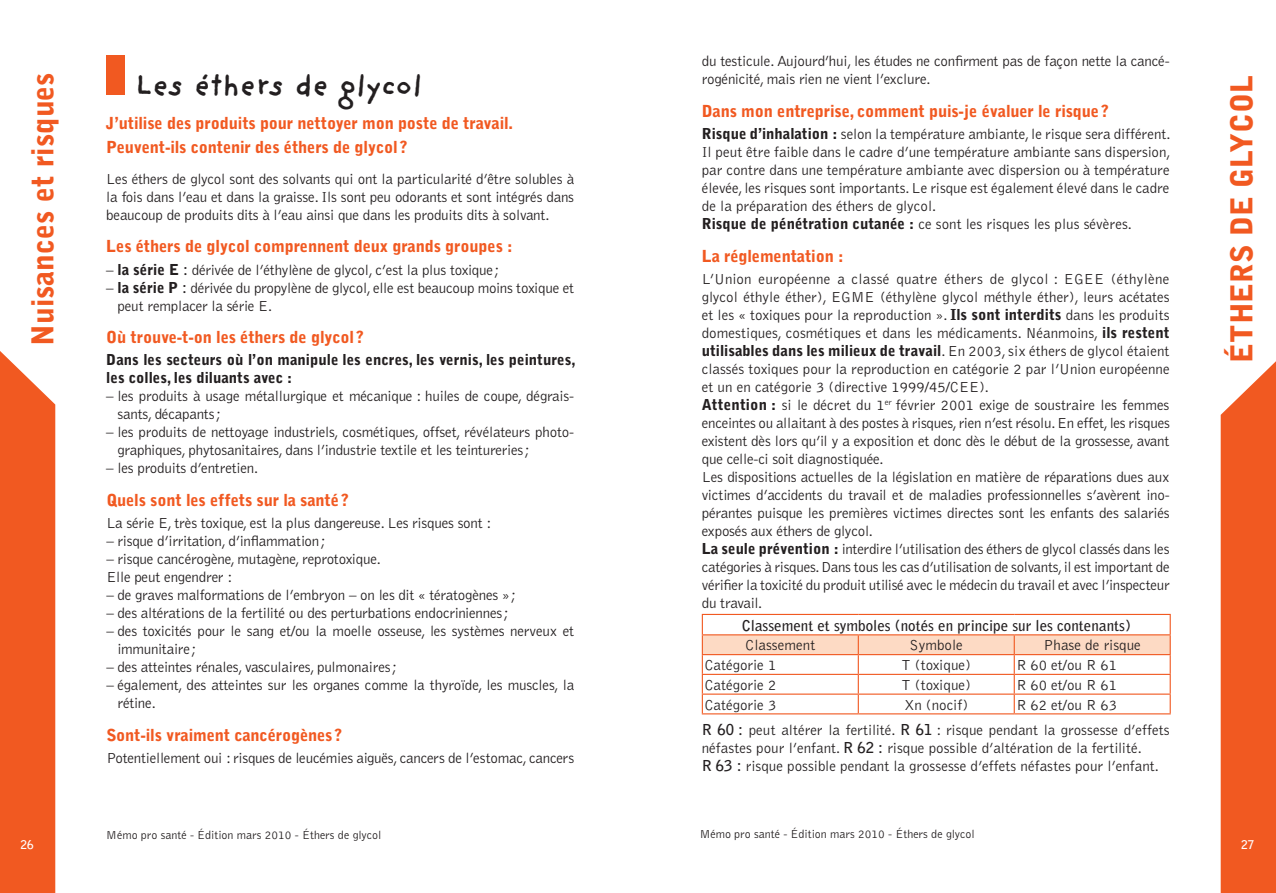
<style>
.page{position:relative;width:1276px;height:893px;background:#fff}
.page>*{position:absolute;margin:0;border:0;box-sizing:border-box;transform-origin:0 0}
.t1{font:900 30px "Bell Gothic";color:#f15921}
.t2{font:700 30px "Providence Sans";letter-spacing:-.015em;color:#231f20}
.t3{font:900 16.5px/24px "Bell Gothic";letter-spacing:-.01em;color:#f15921}
.t4{font:300 15px/18px "Bell Gothic";letter-spacing:-.015em;color:#231f20}
.t5{font:900 15px/18px "Bell Gothic";color:#231f20}
.t6{font:700 15px "Bell Gothic";color:#231f20}
.t7{font:300 12px "Bell Gothic";color:#231f20}
.t8{font:700 12px "Bell Gothic";color:#fff}
.s1{font-weight:900}
.s2{font-weight:700}
</style>
<div class="page">
<div style="left:106px;top:55px;width:18px;height:40px;background:#f15921"></div>
<hr style="left:702px;top:614px;width:156px;height:1px;background:#f15921">
<hr style="left:858px;top:614px;width:156px;height:1px;background:#f15921">
<hr style="left:1014px;top:614px;width:156px;height:1px;background:#f15921">
<svg style="left:702px;top:615px;width:468px;height:98px"></svg>
<hr style="left:702px;top:713px;width:156px;height:1px;background:#f15921">
<hr style="left:858px;top:713px;width:156px;height:1px;background:#f15921">
<hr style="left:1014px;top:713px;width:156px;height:1px;background:#f15921">
<div style="left:0;top:351px;width:55px;height:542px;background:#f15921"></div>
<svg style="left:1220px;top:361px;width:56px;height:532px;background:#f26f3f"></svg>
<h1 class="t1" style="left:25px;top:346px;width:275px;rotate:-90deg">N uisances et risques</h1>
<p class="t4" style="left:702px;top:53px;width:469px">du testicule. Aujourd’hui, les études ne confirment pas de façon nette la cancé&shy;rogénicité, mais rien ne vient l’exclure.</p>
<p class="t3" style="left:702px;top:99px;width:409px">Dans mon entreprise, comment puis-je évaluer le risque?</p>
<p class="t4" style="left:702px;top:125px;width:470px"><span class="s1">Risque d’inhalation :</span> selon la température ambiante, le risque sera différent.<br>Il peut être faible dans le cadre d’une température ambiante sans dispersion, par contre dans une température ambiante avec dispersion ou à température élevée, les risques sont importants. Le risque est également élevé dans le cadre de la préparation des éthers de glycol.<br><span class="s1">Risque de pénétration cutanée :</span> ce sont les risques les plus sévères.</p>
<p class="t3" style="left:702px;top:244px;width:143px">La réglementation :</p>
<p class="t4" style="left:702px;top:270px;width:469px">L’Union européenne a classé quatre éthers de glycol : EGEE (éthylène glycol éthyle éther), EGME (éthylène glycol méthyle éther), leurs acétates et les « toxiques pour la reproduction ». <span class="s1">Ils sont interdits</span> dans les produits domestiques, cosmétiques et dans les médicaments. Néanmoins, <span class="s1">ils restent utilisables dans les milieux de travail</span>. En 2003, six éthers de glycol étaient classés toxiques pour la reproduction en catégorie 2 par l’Union européenne et un en catégorie 3 (directive 1999/45/CEE).<br><span class="s1">Attention :</span> si le décret du 1<sup>er</sup> février 2001 exige de soustraire les femmes enceintes ou allaitant à des postes à risques, rien n’est résolu. En effet, les risques existent dès lors qu’il y a exposition et donc dès le début de la grossesse, avant que celle-ci soit diagnostiquée.<br>Les dispositions actuelles de la législation en matière de réparations dues aux victimes d’accidents du travail et de maladies professionnelles s’avèrent ino&shy;pérantes puisque les premières victimes directes sont les enfants des salariés exposés aux éthers de glycol.<br><span class="s1">La seule prévention :</span> interdire l’utilisation des éthers de glycol classés dans les catégories à risques. Dans tous les cas d’utilisation de solvants, il est important de vérifier la toxicité du produit utilisé avec le médecin du travail et avec l’inspecteur du travail.</p>
<p class="t6" style="left:741px;top:616px;width:391px">Classement et symboles (notés en principe sur les contenants)</p>
<p class="t4" style="left:745px;top:637px;width:72px">Classement</p>
<p class="t4" style="left:909px;top:637px;width:55px">Symbole</p>
<p class="t4" style="left:1043px;top:637px;width:99px">Phase de risque</p>
<p class="t4" style="left:704px;top:656px;width:73px">Catégorie 1</p>
<p class="t4" style="left:901px;top:656px;width:71px">T (toxique)</p>
<p class="t4" style="left:1016px;top:656px;width:102px">R 60 et/ou R 61</p>
<p class="t4" style="left:704px;top:676px;width:73px">Catégorie 2</p>
<p class="t4" style="left:901px;top:676px;width:71px">T (toxique)</p>
<p class="t4" style="left:1016px;top:676px;width:102px">R 60 et/ou R 61</p>
<p class="t4" style="left:704px;top:696px;width:73px">Catégorie 3</p>
<p class="t4" style="left:904px;top:696px;width:65px">Xn (nocif)</p>
<h1 class="t2" style="left:135px;top:67px;width:288px">Les éthers de glycol</h1>
<h1 class="t1" style="left:1224px;top:363px;width:289px;rotate:-90deg">éthers de glycol</h1>
<p class="t3" style="left:106px;top:111px;width:408px">J’utilise des produits pour nettoyer mon poste de travail.<br>Peuvent-ils contenir des éthers de glycol?</p>
<p class="t4" style="left:106px;top:170px;width:469px;text-align:justify">Les éthers de glycol sont des solvants qui ont la particularité d’être solubles à la fois dans l’eau et dans la graisse. Ils sont peu odorants et sont intégrés dans beaucoup de produits dits à l’eau ainsi que dans les produits dits à solvant.</p>
<p class="t3" style="left:106px;top:235px;width:408px">Les éthers de glycol comprennent deux grands groupes :</p>
<p class="t4" style="left:106px;top:261px;width:395px">– <span class="s1">la série E</span> <span class="s2">:</span> dérivée de l’éthylène de glycol, c’est la plus toxique;</p>
<p class="t4" style="left:117px;top:279px;width:458px;text-indent:-11px">– <span class="s1">la série P</span> <span class="s2">:</span> dérivée du propylène de glycol, elle est beaucoup moins toxique et peut remplacer la série E.</p>
<p class="t3" style="left:106px;top:325px;width:259px">O ù trouve-t-on les éthers de glycol?</p>
<p class="t5" style="left:106px;top:351px;width:471px">Dans les secteurs où l’on manipule les encres, les vernis, les peintures, les colles, les diluants avec :</p>
<p class="t4" style="left:117px;top:388px;width:458px;text-indent:-11px">– les produits à usage métallurgique et mécanique : huiles de coupe, dégrais&shy;sants, décapants;</p>
<p class="t4" style="left:117px;top:424px;width:458px;text-indent:-11px">– les produits de nettoyage industriels, cosmétiques, offset, révélateurs photo&shy;graphiques, phytosanitaires, dans l’industrie textile et les teintureries;</p>
<p class="t4" style="left:106px;top:460px;width:154px">– les produits d’entretien.</p>
<p class="t3" style="left:106px;top:488px;width:244px">Quels sont les effets sur la santé?</p>
<p class="t4" style="left:106px;top:515px;width:387px">La série E, très toxique, est la plus dangereuse. Les risques sont :</p>
<p class="t4" style="left:106px;top:533px;width:221px">– risque d’irritation, d’inflammation;</p>
<p class="t4" style="left:106px;top:551px;width:276px">– risque cancérogène, mutagène, reprotoxique.<br>Elle peut engendrer :</p>
<p class="t4" style="left:106px;top:587px;width:411px">– de graves malformations de l’embryon – on les dit « tératogènes »;</p>
<p class="t4" style="left:106px;top:605px;width:404px">– des altérations de la fertilité ou des perturbations endocriniennes;</p>
<p class="t4" style="left:117px;top:623px;width:458px;text-indent:-11px">– des toxicités pour le sang et/ou la moelle osseuse, les systèmes nerveux et immunitaire;</p>
<p class="t4" style="left:106px;top:659px;width:292px">– des atteintes rénales, vasculaires, pulmonaires;</p>
<p class="t4" style="left:117px;top:677px;width:458px;text-indent:-11px">– également, des atteintes sur les organes comme la thyroïde, les muscles, la rétine.</p>
<p class="t3" style="left:106px;top:723px;width:238px">Sont-ils vraiment cancérogènes?</p>
<p class="t4" style="left:106px;top:749px;width:469px">Potentiellement oui : risques de leucémies aiguës, cancers de l’estomac, cancers</p>
<p class="t4" style="left:702px;top:692px;width:469px;line-height:25.3px;text-indent:315px">R 62 et/ou R 63<br><span class="s2">R 60 :</span> peut altérer la fertilité. <span class="s2">R 61</span> : risque pendant la grossesse d’effets</p>
<p class="t4" style="left:702px;top:739px;width:459px">néfastes pour l’enfant. <span class="s2">R 62 :</span> risque possible d’altération de la fertilité.<br><span class="s2">R 63 :</span> risque possible pendant la grossesse d’effets néfastes pour l’enfant.</p>
<p class="t7" style="left:699px;top:828px;width:277px">Mémo pro santé - Édition mars 2010 - Éthers de glycol</p>
<p class="t7" style="left:106px;top:829px;width:277px">Mémo pro santé - Édition mars 2010 - Éthers de glycol</p>
<p class="t8" style="left:20px;top:837px;width:15px">26</p>
<p class="t8" style="left:1241px;top:837px;width:15px">27</p>
</div>
